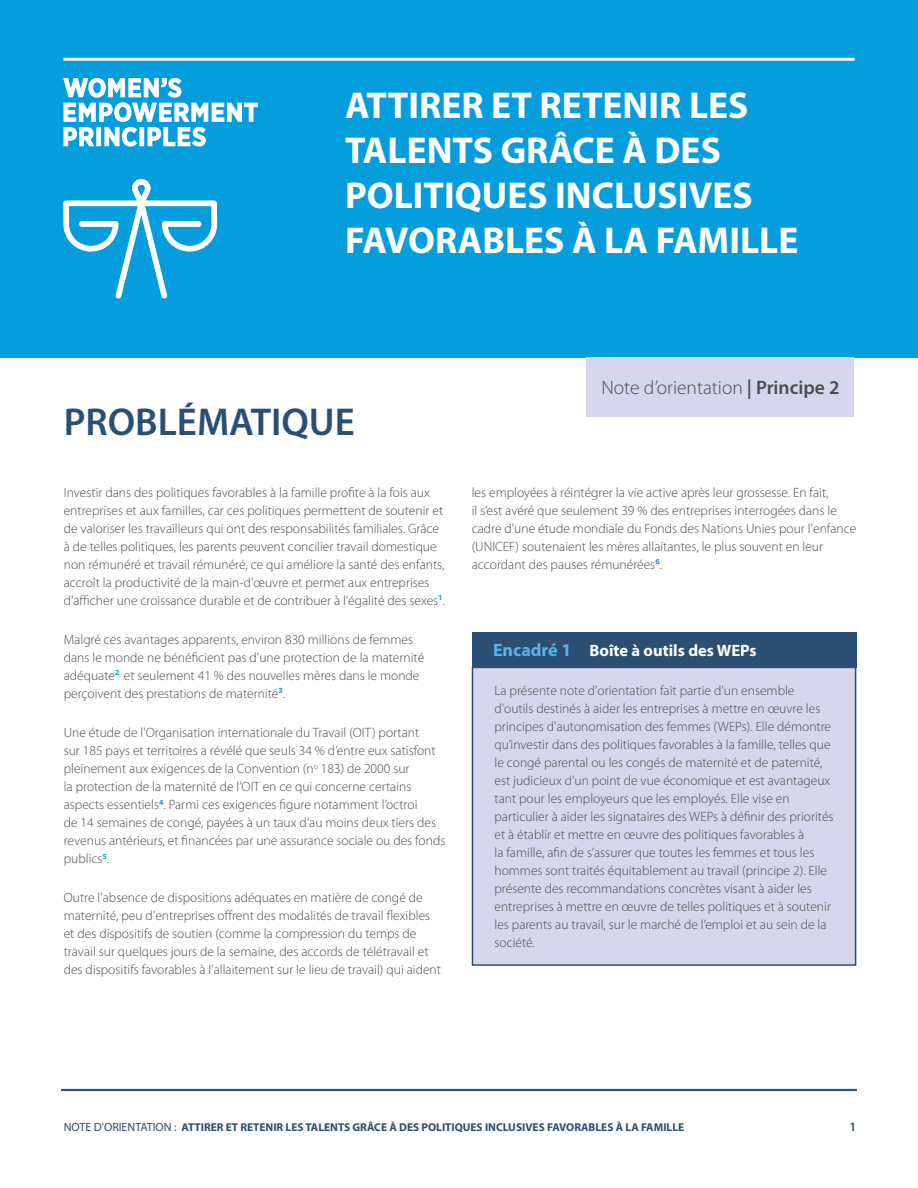
<style>
.page{position:relative;width:918px;height:1188px;background:#fff}
.page>*{position:absolute;margin:0;border:0;box-sizing:border-box;transform-origin:0 0}
.t1{font:600 39px "Myriad Pro";color:#2a4f72}
.t2{font:700 37.5px/45px "Myriad Pro";color:#fff}
.t3{font:300 19.5px "Myriad Pro";color:#4b4c4d}
.t4{font:700 16.5px "Myriad Pro";color:#fff}
.TXT{font:300 13.5px/18px "Myriad Pro";color:#4b4c4d}
.t5{font:600 12.75px "Myriad Pro";color:#2a4f72}
.t6{font:700 11.4px "Myriad Pro";color:#2a4f72}
.s1{font-weight:600}
.s2{font-size:18px;color:#59b3e5}
.s3{font-weight:400;font-size:12px}
</style>
<div class="page">
<div style="left:0;top:0;width:918px;height:357px;background:#069ddc"></div>
<svg style="left:64px;top:78px;width:117px;height:19px"></svg>
<svg style="left:64px;top:103px;width:194px;height:43px"></svg>
<svg style="left:64px;top:58px;width:790px;height:2px;background:#f7fcfd"></svg>
<svg style="left:64px;top:180px;width:153px;height:118px"></svg>
<hr style="left:62px;top:1089px;width:794px;height:2px;background:#335678">
<div style="left:587px;top:357px;width:267px;height:60px;background:#d6d7ec"></div>
<div style="left:473px;top:667px;width:383px;height:298px;background:#d6d7ec"></div>
<div style="left:472px;top:667px;width:384px;height:299px;border:2px solid #2a4f72"></div>
<div style="left:472px;top:632px;width:384px;height:35px;background:#2a4f72"></div>
<p class="t2" style="left:345px;top:82px;width:455px">ATTIRER ET RETENIR LES<br>TALENTS GRÂCE À DES<br>POLITIQUES INCLUSIVES<br>FAVORABLES À LA FAMILLE</p>
<p class="t1" style="left:64px;top:397px;width:293px">PROBLÉMATIQUE</p>
<p class="TXT" style="left:64px;top:483px;width:383px">Investir dans des politiques favorables à la famille profite à la fois aux entreprises et aux familles, car ces politiques permettent de soutenir et de valoriser les travailleurs qui ont des responsabilités familiales. Grâce à de telles politiques, les parents peuvent concilier travail domestique non rémunéré et travail rémunéré, ce qui améliore la santé des enfants, accroît la productivité de la main-d'œuvre et permet aux entreprises d'afficher une croissance durable et de contribuer à l'égalité des sexes<sup>1</sup>.</p>
<p class="TXT" style="left:64px;top:631px;width:362px">Malgré ces avantages apparents, environ 830 millions de femmes dans le monde ne bénéficient pas d’une protection de la maternité adéquate<sup>2</sup> et seulement 41 % des nouvelles mères dans le monde perçoivent des prestations de maternité<sup>3</sup>.</p>
<p class="TXT" style="left:64px;top:724px;width:383px">Une étude de l'Organisation internationale du Travail (OIT) portant<br>sur 185 pays et territoires a révélé que seuls 34 % d’entre eux satisfont pleinement aux exigences de la Convention (n<sup>o</sup> 183) de 2000 sur<br>la protection de la maternité de l’OIT en ce qui concerne certains aspects essentiels<sup>4</sup>. Parmi ces exigences figure notamment l’octroi<br>de 14 semaines de congé, payées à un taux d’au moins deux tiers des revenus antérieurs, et financées par une assurance sociale ou des fonds publics<sup>5</sup>.</p>
<p class="TXT" style="left:64px;top:889px;width:379px">Outre l'absence de dispositions adéquates en matière de congé de maternité, peu d'entreprises offrent des modalités de travail flexibles et des dispositifs de soutien (comme la compression du temps de travail sur quelques jours de la semaine, des accords de télétravail et des dispositifs favorables à l’allaitement sur le lieu de travail) qui aident</p>
<p class="t3" style="left:601px;top:377px;width:240px">Note d’orientation <span class="s1">| Principe 2</span></p>
<p class="TXT" style="left:472px;top:483px;width:386px">les employées à réintégrer la vie active après leur grossesse. En fait,<br>il s’est avéré que seulement 39 % des entreprises interrogées dans le cadre d'une étude mondiale du Fonds des Nations Unies pour l'enfance (UNICEF) soutenaient les mères allaitantes, le plus souvent en leur accordant des pauses rémunérées<sup>6</sup>.</p>
<p class="t4" style="left:493px;top:640px;width:265px"><span class="s2">Encadré 1</span> Boîte à outils des WEPs</p>
<p class="TXT" style="left:495px;top:682px;width:341px">La présente note d'orientation fait partie d'un ensemble d'outils destinés à aider les entreprises à mettre en œuvre les principes d'autonomisation des femmes (WEPs). Elle démontre qu’investir dans des politiques favorables à la famille, telles que le congé parental ou les congés de maternité et de paternité, est judicieux d’un point de vue économique et est avantageux tant pour les employeurs que les employés. Elle vise en particulier à aider les signataires des WEPs à définir des priorités et à établir et mettre en œuvre des politiques favorables à<br>la famille, afin de s’assurer que toutes les femmes et tous les hommes sont traités équitablement au travail (principe 2). Elle présente des recommandations concrètes visant à aider les entreprises à mettre en œuvre de telles politiques et à soutenir les parents au travail, sur le marché de l’emploi et au sein de la société.</p>
<p class="t6" style="left:64px;top:1120px;width:622px"><span class="s3">NOTE D'ORIENTATION :</span> ATTIRER ET RETENIR LES TALENTS GRÂCE À DES POLITIQUES INCLUSIVES FAVORABLES À LA FAMILLE</p>
<p class="t5" style="left:850px;top:1119px;width:8px">1</p>
</div>
